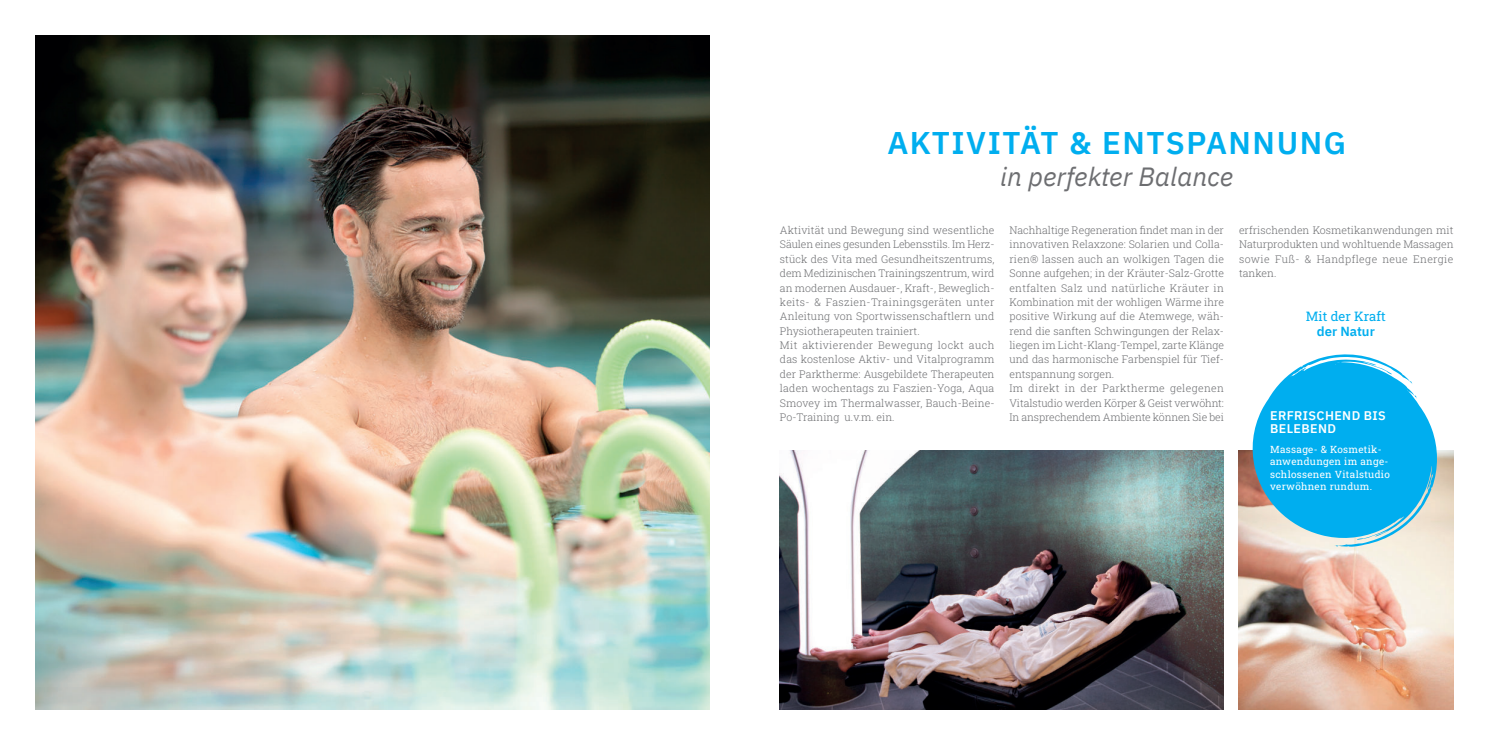
<style>
.page{position:relative;width:1489px;height:745px;background:#fff}
.page>*{position:absolute;margin:0;border:0;box-sizing:border-box;transform-origin:0 0}
.t1{font:600 31.25px "IBM Plex Sans";letter-spacing:.05em;color:#00aeef}
.t2{font:italic 26.25px "IBM Plex Sans";color:#6d6e71}
.t3{font:13.12px "Roboto Slab";color:#00aeef}
.t4{font:600 13.12px "IBM Plex Sans";color:#00aeef}
.t5{font:600 12.5px/13.1px "IBM Plex Sans";letter-spacing:.03em;color:#fff}
.t6{font:300 10.62px/14.4px "Roboto Slab";color:#6d6e71}
.t7{font:10px/12.5px "Roboto Slab";letter-spacing:.03em;color:#fff}
</style>
<div class="page">
<img style="left:36px;top:35px;width:673px;height:674px">
<img style="left:779px;top:450px;width:444px;height:259px">
<img style="left:1238px;top:450px;width:215px;height:259px">
<svg style="left:1250px;top:354px;width:188px;height:192px;background:#44bfeb"></svg>
<h1 class="t1" style="left:887px;top:126px;width:460px">AKTIVITÄT &amp; ENTSPANNUNG</h1>
<h2 class="t2" style="left:1000px;top:165px;width:234px">in perfekter Balance</h2>
<p class="t6" style="left:780px;top:224px;width:216px">Aktivität und Bewegung sind wesentliche Säulen eines gesunden Lebensstils. Im Herz&shy;stück des Vita med Gesundheitszentrums, dem Medizinischen Trainingszentrum, wird an modernen Ausdauer-, Kraft-, Beweglich&shy;keits- &amp; Faszien-Trainingsgeräten unter Anleitung von Sportwissenschaftlern und Physiotherapeuten trainiert.<br>Mit aktivierender Bewegung lockt auch das kostenlose Aktiv- und Vitalprogramm der Parktherme: Ausgebildete Therapeuten laden wochentags zu Faszien-Yoga, Aqua Smovey im Thermalwasser, Bauch-Beine-Po-Training u.v.m. ein.</p>
<p class="t6" style="left:1009px;top:222px;width:216px">Nachhaltige Regeneration findet man in der innovativen Relaxzone: Solarien und Colla&shy;rien® lassen auch an wolkigen Tagen die Sonne aufgehen; in der Kräuter-Salz-Grotte entfalten Salz und natürliche Kräuter in Kombination mit der wohligen Wärme ihre positive Wirkung auf die Atemwege, wäh&shy;rend die sanften Schwingungen der Relax&shy;liegen im Licht-Klang-Tempel, zarte Klänge und das harmonische Farbenspiel für Tief&shy;entspannung sorgen.<br>Im direkt in der Parktherme gelegenen Vitalstudio werden Körper &amp; Geist verwöhnt:<br>In ansprechendem Ambiente können Sie bei</p>
<p class="t6" style="left:1238px;top:224px;width:216px;text-align:justify">erfrischenden Kosmetikanwendungen mit Naturprodukten und wohltuende Massagen sowie Fuß- &amp; Handpflege neue Energie tanken.</p>
<p class="t3" style="left:1305px;top:310px;width:81px">Mit der Kraft</p>
<p class="t4" style="left:1316px;top:323px;width:59px">der Natur</p>
<p class="t5" style="left:1269px;top:409px;width:117px">ERFRISCHEND BIS<br>BELEBEND</p>
<p class="t7" style="left:1269px;top:443px;width:121px">Massage- &amp; Kosmetik&shy;anwendungen im ange&shy;schlossenen Vitalstudio verwöhnen rundum.</p>
</div>
